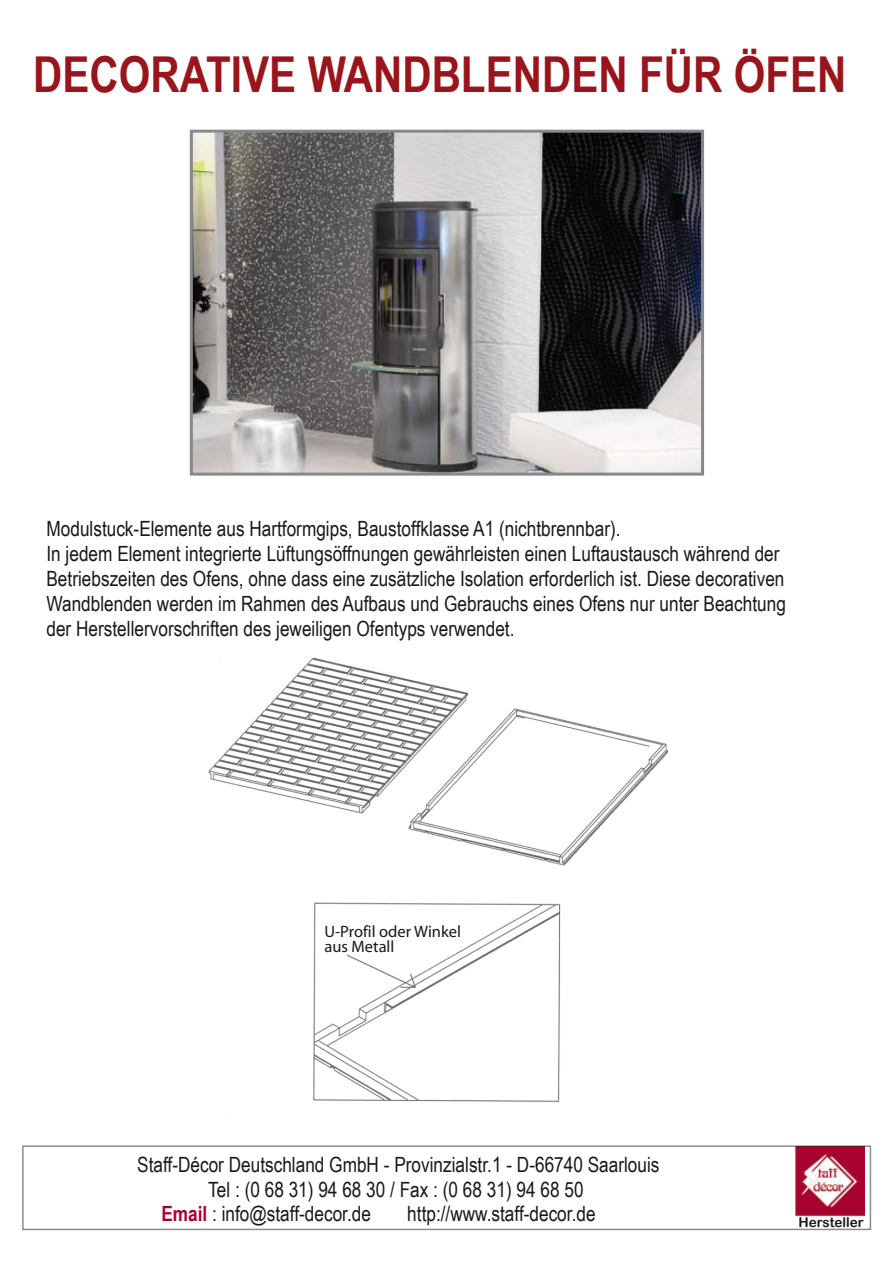
<style>
.page{position:relative;width:893px;height:1263px;background:#fff}
.page>*{position:absolute;margin:0;border:0;box-sizing:border-box;transform-origin:0 0}
.t1{font:700 49.5px "Arial Narrow";color:#9a141b}
.t2{font:21px/25.2px "Arial Narrow";color:#1a171b}
.t3{font:16.5px/15px "Myriad";color:#1a171b}
.t4{font:13.5px "Arial Rounded MT Bold";color:#1a171b}
.s1{font-weight:700;color:#a80230}
</style>
<div class="page">
<img style="left:208px;top:657px;width:461px;height:445px">
<img style="left:796px;top:1148px;width:68px;height:69px">
<img style="left:194px;top:134px;width:506px;height:338px">
<div style="left:190px;top:130px;width:514px;height:346px;border:3px solid #87888a"></div>
<div style="left:316px;top:939px;width:139px;height:14px;background:#fff"></div>
<div style="left:441px;top:933px;width:25px;height:19px;background:#fff;border-radius:50%"></div>
<div style="left:394px;top:1031px;width:152px;height:20px;background:#fff"></div>
<p class="t1" style="left:33px;top:37px;width:815px">DECORATIVE WANDBLENDEN FÜR ÖFEN</p>
<p class="t2" style="left:46px;top:515px;width:741px">Modulstuck-Elemente aus Hartformgips, Baustoffklasse A1 (nichtbrennbar).<br>In jedem Element integrierte Lüftungsöffnungen gewährleisten einen Luftaustausch während der Betriebszeiten des Ofens, ohne dass eine zusätzliche Isolation erforderlich ist. Diese decorativen Wandblenden werden im Rahmen des Aufbaus und Gebrauchs eines Ofens nur unter Beachtung der Herstellervorschriften des jeweiligen Ofentyps verwendet.</p>
<p class="t3" style="left:325px;top:925px;width:138px">U-Profil oder Winkel aus Metall</p>
<p class="t2" style="left:137px;top:1151px;width:524px">Staff-Décor Deutschland GmbH - Provinzialstr.1 - D-66740 Saarlouis</p>
<p class="t2" style="left:208px;top:1176px;width:377px">Tel : (0 68 31) 94 68 30 / Fax : (0 68 31) 94 68 50</p>
<p class="t2" style="left:161px;top:1200px;width:211px"><span class="s1">Email</span> : info@staff-decor.de</p>
<p class="t2" style="left:407px;top:1200px;width:190px">http://www.staff-decor.de</p>
<p class="t4" style="left:798px;top:1214px;width:67px">Hersteller</p>
</div>
